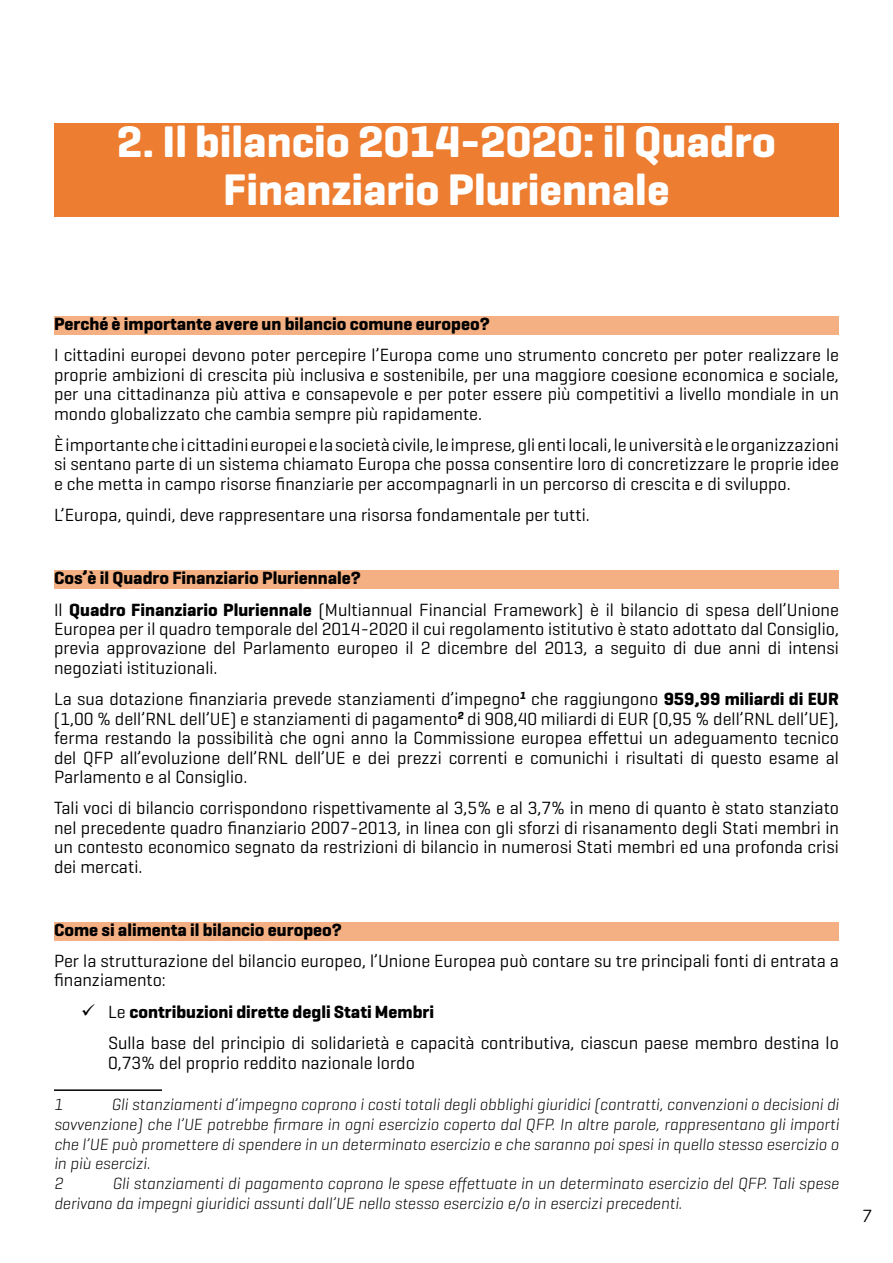
<style>
.page{position:relative;width:893px;height:1263px;background:#fff}
.page>*{position:absolute;margin:0;border:0;box-sizing:border-box;transform-origin:0 0}
.t1{font:700 45px/48.6px "Geogrotesque";color:#fff;text-align:center}
.t2{font:18px/19.4px "Geogrotesque";color:#000;text-align:justify}
.t3{font:700 18px/31.5px "Geogrotesque";color:#000}
.t4{font:italic 18px "Geogrotesque";color:#000}
.t5{font:italic 300 16.5px/19.8px "Geogrotesque";color:#000}
.s1{font-weight:400}
.s2{font-weight:700}
</style>
<div class="page">
<div style="left:54px;top:123px;width:785px;height:94px;background:#ed7d31"></div>
<div style="left:54px;top:316px;width:785px;height:18px;background:#f4b083"></div>
<div style="left:54px;top:571px;width:785px;height:18px;background:#f4b083"></div>
<div style="left:54px;top:922px;width:785px;height:18px;background:#f4b083"></div>
<hr style="left:54px;top:1089px;width:108px;height:2px;background:#000">
<h1 class="t1" style="left:117px;top:117px;width:661px">2. Il bilancio 2014-2020: il Quadro<br>Finanziario Pluriennale</h1>
<p class="t3" style="left:54px;top:308px;width:437px">Perché è importante avere un bilancio comune europeo?</p>
<p class="t2" style="left:54px;top:345px;width:787px">I cittadini europei devono poter percepire l’Europa come uno strumento concreto per poter realizzare le proprie ambizioni di crescita più inclusiva e sostenibile, per una maggiore coesione economica e sociale, per una cittadinanza più attiva e consapevole e per poter essere più competitivi a livello mondiale in un mondo globalizzato che cambia sempre più rapidamente.</p>
<p class="t2" style="left:54px;top:435px;width:786px">È importante che i cittadini europei e la società civile, le imprese, gli enti locali, le università e le organizzazioni si sentano parte di un sistema chiamato Europa che possa consentire loro di concretizzare le proprie idee e che metta in campo risorse finanziarie per accompagnarli in un percorso di crescita e di sviluppo.</p>
<p class="t2" style="left:54px;top:505px;width:537px">L’Europa, quindi, deve rappresentare una risorsa fondamentale per tutti.</p>
<p class="t3" style="left:54px;top:562px;width:786px">Cos’è il Quadro Finanziario Pluriennale?<br><span class="s1">Il</span> Quadro Finanziario Pluriennale <span class="s1">(Multiannual Financial Framework) è il bilancio di spesa dell’Unione</span></p>
<p class="t2" style="left:54px;top:619px;width:786px">Europea per il quadro temporale del 2014-2020 il cui regolamento istitutivo è stato adottato dal Consiglio, previa approvazione del Parlamento europeo il 2 dicembre del 2013, a seguito di due anni di intensi negoziati istituzionali.</p>
<p class="t2" style="left:54px;top:689px;width:786px">La sua dotazione finanziaria prevede stanziamenti d’impegno<sup>1</sup> che raggiungono <span class="s2">959,99 miliardi di EUR </span>(1,00 % dell’RNL dell’UE) e stanziamenti di pagamento<sup>2</sup> di 908,40 miliardi di EUR (0,95 % dell’RNL dell’UE), ferma restando la possibilità che ogni anno la Commissione europea effettui un adeguamento tecnico del QFP all’evoluzione dell’RNL dell’UE e dei prezzi correnti e comunichi i risultati di questo esame al Parlamento e al Consiglio.</p>
<p class="t2" style="left:54px;top:798px;width:786px">Tali voci di bilancio corrispondono rispettivamente al 3,5% e al 3,7% in meno di quanto è stato stanziato nel precedente quadro finanziario 2007-2013, in linea con gli sforzi di risanamento degli Stati membri in un contesto economico segnato da restrizioni di bilancio in numerosi Stati membri ed una profonda crisi dei mercati.</p>
<p class="t3" style="left:54px;top:914px;width:290px">Come si alimenta il bilancio europeo?</p>
<p class="t2" style="left:54px;top:951px;width:786px">Per la strutturazione del bilancio europeo, l’Unione Europea può contare su tre principali fonti di entrata a finanziamento:</p>
<p class="t2" style="left:108px;top:995px;width:732px;line-height:31.5px;text-indent:-27px">✓ Le <span class="s2">contribuzioni dirette degli Stati Membri<br></span>Sulla base del principio di solidarietà e capacità contributiva, ciascun paese membro destina lo</p>
<p class="t2" style="left:108px;top:1052px;width:308px">0,73% del proprio reddito nazionale lordo</p>
<p class="t5" style="left:54px;top:1094px;width:10px">1</p>
<p class="t5" style="left:54px;top:1094px;width:786px;text-indent:58px">Gli stanziamenti d’impegno coprono i costi totali degli obblighi giuridici (contratti, convenzioni o decisioni di sovvenzione) che l’UE potrebbe firmare in ogni esercizio coperto dal QFP. In altre parole, rappresentano gli importi che l’UE può promettere di spendere in un determinato esercizio e che saranno poi spesi in quello stesso esercizio o in più esercizi.<br>2</p>
<p class="t5" style="left:54px;top:1173px;width:786px;text-indent:58px">Gli stanziamenti di pagamento coprono le spese effettuate in un determinato esercizio del QFP. Tali spese derivano da impegni giuridici assunti dall’UE nello stesso esercizio e/o in esercizi precedenti.</p>
<p class="t4" style="left:861px;top:1205px;width:11px">7</p>
</div>
